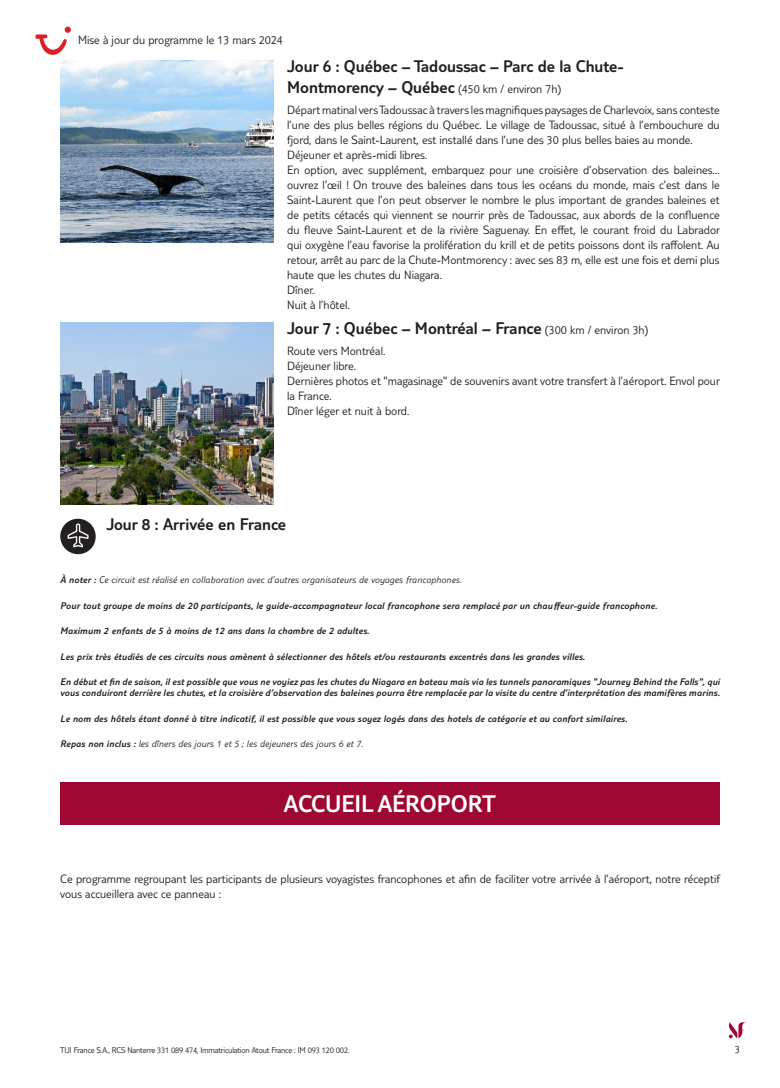
<style>
.page{position:relative;width:780px;height:1088px;background:#fff}
.page>*{position:absolute;margin:0;border:0;box-sizing:border-box;transform-origin:0 0}
.t1{font:300 25px "TUI Type";color:#fff}
.t2{font:300 17.5px/21px "TUI Type";color:#231f20}
.t3{font:300 12.5px/15px "TUI Type";color:#231f20}
.t4{font:300 11.25px "TUI Type";color:#231f20}
.t5{font:italic 300 10px/11.2px "TUI Type";letter-spacing:.02em;color:#231f20}
.t6{font:italic 300 10px "TUI Type";letter-spacing:.02em;color:#231f20}
.t7{font:300 8.75px "TUI Type";letter-spacing:-.02em;color:#231f20}
.s1{font-size:12.5px}
.s2{font-style:inherit}
</style>
<div class="page">
<svg style="left:728px;top:1022px;width:18px;height:16px"></svg>
<img style="left:60px;top:60px;width:213px;height:182px">
<img style="left:60px;top:323px;width:213px;height:182px">
<svg style="left:60px;top:518px;width:36px;height:36px"></svg>
<div style="left:60px;top:783px;width:659px;height:42px;background:#9e0832"></div>
<svg style="left:35px;top:27px;width:36px;height:28px"></svg>
<p class="t3" style="left:78px;top:32px;width:206px">Mise à jour du programme le 13 mars 2024</p>
<h2 class="t2" style="left:287px;top:55px;width:338px">Jour 6 : Québec – Tadoussac – Parc de la Chute-<br>Montmorency – Québec <span class="s1">(450 km / environ 7h)</span></h2>
<p class="t3" style="left:287px;top:102px;width:434px">Départ matinal vers Tadoussac à travers les magnifiques paysages de Charlevoix, sans conteste l’une des plus belles régions du Québec. Le village de Tadoussac, situé à l’embouchure du fjord, dans le Saint-Laurent, est installé dans l’une des 30 plus belles baies au monde.<br>Déjeuner et après-midi libres.<br>En option, avec supplément, embarquez pour une croisière d’observation des baleines… ouvrez l’œil ! On trouve des baleines dans tous les océans du monde, mais c’est dans le Saint-Laurent que l’on peut observer le nombre le plus important de grandes baleines et de petits cétacés qui viennent se nourrir près de Tadoussac, aux abords de la confluence du fleuve Saint-Laurent et de la rivière Saguenay. En effet, le courant froid du Labrador qui oxygène l’eau favorise la prolifération du krill et de petits poissons dont ils raffolent. Au retour, arrêt au parc de la Chute-Montmorency : avec ses 83 m, elle est une fois et demi plus haute que les chutes du Niagara.<br>Dîner.<br>Nuit à l’hôtel.</p>
<h2 class="t2" style="left:287px;top:318px;width:363px">Jour 7 : Québec – Montréal – France <span class="s1">(300 km / environ 3h)</span></h2>
<p class="t3" style="left:287px;top:343px;width:434px">Route vers Montréal.<br>Déjeuner libre.<br>Dernières photos et "magasinage" de souvenirs avant votre transfert à l’aéroport. Envol pour la France.<br>Dîner léger et nuit à bord.</p>
<h2 class="t2" style="left:106px;top:514px;width:181px">Jour 8 : Arrivée en France</h2>
<p class="t6" style="left:60px;top:574px;width:403px"><span class="s2">À noter :</span> Ce circuit est réalisé en collaboration avec d’autres organisateurs de voyages francophones.</p>
<p class="t5" style="left:60px;top:600px;width:598px">Pour tout groupe de moins de 20 participants, le guide-accompagnateur local francophone sera remplacé par un chauffeur-guide francophone.</p>
<p class="t5" style="left:60px;top:625px;width:310px">Maximum 2 enfants de 5 à moins de 12 ans dans la chambre de 2 adultes.</p>
<p class="t5" style="left:60px;top:650px;width:526px">Les prix très étudiés de ces circuits nous amènent à sélectionner des hôtels et/ou restaurants excentrés dans les grandes villes.</p>
<p class="t5" style="left:60px;top:676px;width:661px">En début et fin de saison, il est possible que vous ne voyiez pas les chutes du Niagara en bateau mais via les tunnels panoramiques "Journey Behind the Falls", qui vous conduiront derrière les chutes, et la croisière d’observation des baleines pourra être remplacée par la visite du centre d’interprétation des mamifères marins.</p>
<p class="t5" style="left:60px;top:713px;width:568px">Le nom des hôtels étant donné à titre indicatif, il est possible que vous soyez logés dans des hotels de catégorie et au confort similaires.</p>
<p class="t6" style="left:60px;top:738px;width:304px"><span class="s2">Repas non inclus :</span> les dîners des jours 1 et 5 ; les dejeuners des jours 6 et 7.</p>
<h1 class="t1" style="left:284px;top:790px;width:213px">ACCUEIL AÉROPORT</h1>
<p class="t3" style="left:60px;top:871px;width:661px">Ce programme regroupant les participants de plusieurs voyagistes francophones et afin de faciliter votre arrivée à l’aéroport, notre réceptif vous accueillera avec ce panneau :</p>
<p class="t7" style="left:60px;top:1045px;width:291px">TUI France S.A., RCS Nanterre 331 089 474, Immatriculation Atout France : IM 093 120 002.</p>
<p class="t4" style="left:734px;top:1042px;width:7px">3</p>
</div>
